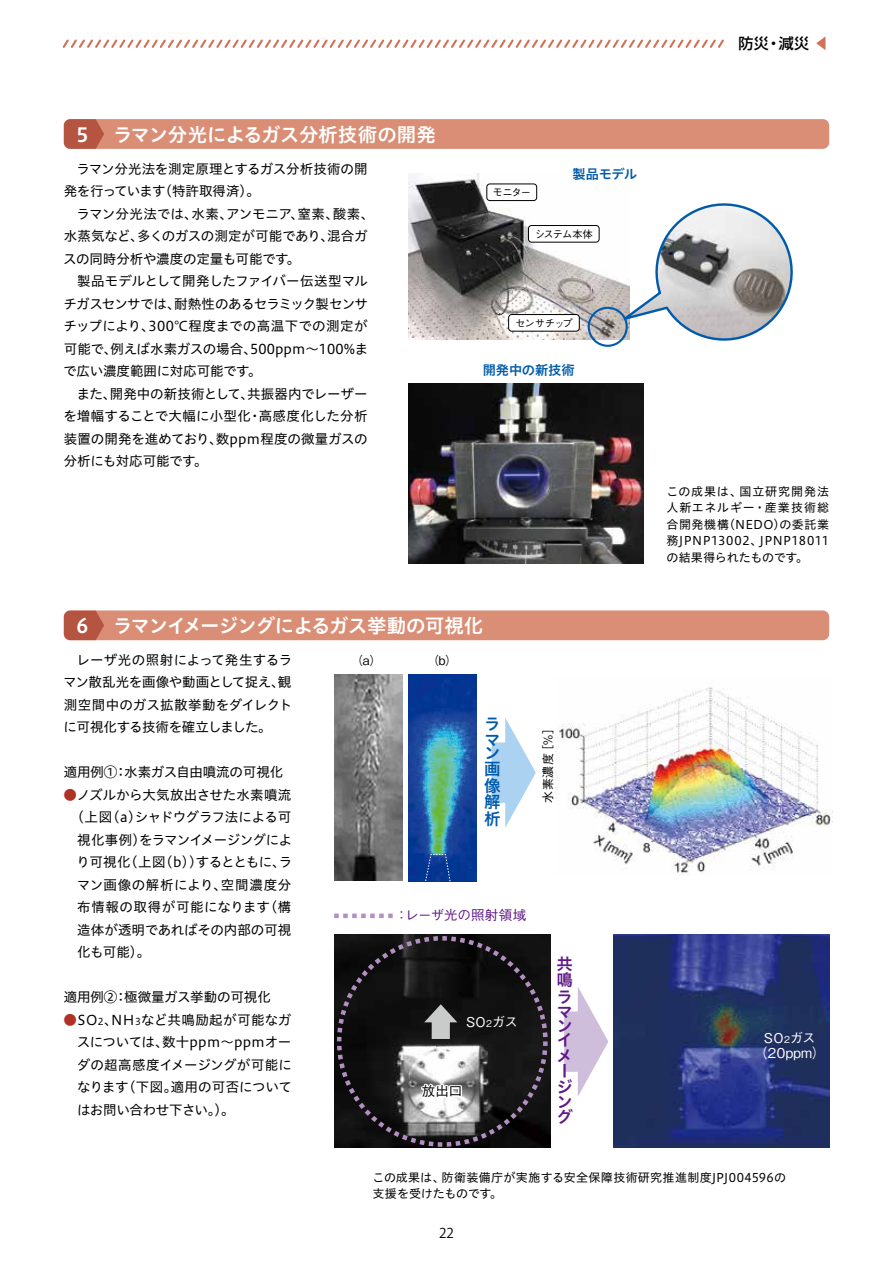
<style>
.page{position:relative;width:893px;height:1263px;background:#fff}
.page>*{position:absolute;margin:0;border:0;box-sizing:border-box;transform-origin:0 0}
.t1{font:19.5px "Hiragino UD Sans Std N W6";letter-spacing:-.04em;color:#fff}
.t2{font:19.5px "Hiragino UD Sans Std N W6";letter-spacing:-.015em;color:#fff}
.t3{font:16.5px/15.5px "Hiragino UD Sans Std N W6";color:#601886}
.t4{font:16.5px/16.4px "Hiragino UD Sans Std N W6";color:#005bac}
.t5{font:500 15px "UD Shin Go Pr 6";color:#000}
.t6{font:13.5px/22.5px "Hiragino UD Sans Std N W4";letter-spacing:-.01em;color:#000;text-align:justify}
.t7{font:13.5px "Hiragino UD Sans Std N W4";letter-spacing:-.04em;color:#000}
.t8{font:13.5px "Hiragino UD Sans Std N W4";letter-spacing:-.055em;color:#000}
.t9{font:500 13.5px/15px "Gothic BBB Pr 6";letter-spacing:.01em;color:#fff;text-align:center}
.t10{font:13.5px "Hiragino UD Sans Std N W4";letter-spacing:.045em;color:#000}
.t11{font:13.5px "Hiragino UD Sans Std N W4";letter-spacing:.035em;color:#000}
.t12{font:500 13.5px "Gothic BBB Pr 6";color:#601886}
.t13{font:500 13.5px "Gothic BBB Pr 6";color:#000}
.t14{font:13.5px "Koz Go Pr 6 N";color:#000}
.t15{font:13.2px "Hiragino UD Sans Std N W6";letter-spacing:-.01em;color:#005bac}
.t16{font:12px/16.5px "Hiragino UD Sans Std N W4";letter-spacing:.025em;color:#000;text-align:justify}
.t17{font:500 12px "Gothic BBB Pr 6";color:#000}
.t18{font:500 10.2px "Gothic BBB Pr 6";letter-spacing:-.07em;color:#000}
.s1{color:#af3225}
.s2{font-size:9.45px}
.s3{color:#cf7257}
</style>
<div class="page">
<img style="left:409px;top:173px;width:204px;height:166px">
<svg style="left:613px;top:203px;width:180px;height:141px"></svg>
<img style="left:409px;top:383px;width:234px;height:180px">
<img style="left:335px;top:934px;width:216px;height:213px">
<img style="left:613px;top:934px;width:216px;height:213px">
<img style="left:556px;top:687px;width:277px;height:188px">
<img style="left:335px;top:674px;width:67px;height:207px">
<img style="left:409px;top:674px;width:67px;height:207px">
<svg style="left:425px;top:854px;width:26px;height:28px"></svg>
<div style="left:64px;top:119px;width:765px;height:30px;background:#d98e75;border-radius:6px"></div>
<svg style="left:64px;top:119px;width:40px;height:30px"></svg>
<div style="left:64px;top:610px;width:765px;height:30px;background:#d98e75;border-radius:6px"></div>
<svg style="left:64px;top:610px;width:40px;height:30px"></svg>
<div style="left:509px;top:315px;width:70px;height:16px;background:#fff;border-radius:3px"></div>
<div style="left:508px;top:314px;width:72px;height:17px;border:1px solid #000;border-radius:3px"></div>
<div style="left:528px;top:225px;width:71px;height:17px;background:#fff;border-radius:3px"></div>
<div style="left:528px;top:225px;width:71px;height:17px;border:1px solid #000;border-radius:3px"></div>
<div style="left:487px;top:184px;width:50px;height:17px;background:#fff;border-radius:3px"></div>
<div style="left:486px;top:184px;width:51px;height:17px;border:1px solid #000;border-radius:3px"></div>
<div style="left:588px;top:307px;width:40px;height:40px;border:2px solid #005bac;border-radius:50%"></div>
<svg style="left:62px;top:39px;width:662px;height:9px"></svg>
<svg style="left:418px;top:1081px;width:46px;height:20px"></svg>
<svg style="left:492px;top:718px;width:44px;height:110px"></svg>
<svg style="left:424px;top:1004px;width:33px;height:35px"></svg>
<svg style="left:564px;top:987px;width:44px;height:109px"></svg>
<svg style="left:334px;top:913px;width:59px;height:5px"></svg>
<h1 class="t2" style="left:77px;top:119px;width:361px">5　 ラマン分光によるガス分析技術の開発</h1>
<p class="t6" style="left:64px;top:156px;width:305px;text-indent:13px">ラマン分光法を測定原理とするガス分析技術の開発を行っています（特許取得済）。</p>
<p class="t6" style="left:63px;top:201px;width:313px;text-align:left;text-indent:13px">ラマン分光法では、水素、アンモニア、窒素、酸素、水蒸気など、多くのガスの測定が可能であり、混合ガスの同時分析や濃度の定量も可能です。</p>
<p class="t6" style="left:63px;top:269px;width:306px;text-indent:14px">製品モデルとして開発したファイバー伝送型マルチガスセンサでは、耐熱性のあるセラミック製センサチップにより、300℃程度までの高温下での測定が可能で、例えば水素ガスの場合、500ppm～100%まで広い濃度範囲に対応可能です。</p>
<p class="t6" style="left:63px;top:381px;width:306px;text-indent:13px">また、開発中の新技術として、共振器内でレーザーを増幅することで大幅に小型化・高感度化した分析装置の開発を進めており、数ppm程度の微量ガスの分析にも対応可能です。</p>
<p class="t18" style="left:492px;top:184px;width:40px">モニター</p>
<p class="t15" style="left:573px;top:164px;width:66px">製品モデル</p>
<p class="t18" style="left:535px;top:226px;width:60px">システム本体</p>
<p class="t18" style="left:515px;top:315px;width:59px">センサチップ</p>
<p class="t15" style="left:483px;top:360px;width:94px">開発中の新技術</p>
<h1 class="t1" style="left:77px;top:611px;width:408px">6　 ラマンイメージングによるガス挙動の可視化</h1>
<p class="t6" style="left:63px;top:648px;width:231px;text-indent:13px">レーザ光の照射によって発生するラマン散乱光を画像や動画として捉え、観測空間中のガス拡散挙動をダイレクトに可視化する技術を確立しました。</p>
<p class="t6" style="left:64px;top:760px;width:221px">適用例①：水素ガス自由噴流の可視化</p>
<p class="t6" style="left:64px;top:783px;width:229px"><span class="s1">●</span>ノズルから大気放出させた水素噴流</p>
<p class="t7" style="left:71px;top:807px;width:222px">（上図(a)シャドウグラフ法による可</p>
<p class="t8" style="left:77px;top:829px;width:216px">視化事例）をラマンイメージングによ</p>
<p class="t7" style="left:76px;top:852px;width:217px">り可視化（上図(b)）するとともに、ラ</p>
<p class="t10" style="left:77px;top:875px;width:216px">マン画像の解析により、空間濃度分</p>
<p class="t11" style="left:77px;top:897px;width:216px">布情報の取得が可能になります（構</p>
<p class="t6" style="left:77px;top:918px;width:216px">造体が透明であればその内部の可視</p>
<p class="t6" style="left:77px;top:940px;width:74px">化も可能）。</p>
<p class="t6" style="left:64px;top:985px;width:209px">適用例②：極微量ガス挙動の可視化</p>
<p class="t6" style="left:77px;top:1008px;width:217px;text-indent:-13px"><span class="s1">●</span>SO<span class="s2">2</span>、NH<span class="s2">3</span>など共鳴励起が可能なガスについては、数十ppm～ppmオーダの超高感度イメージングが可能になります（下図。適用の可否についてはお問い合わせ下さい。）。</p>
<p class="t17" style="left:351px;top:651px;width:32px">（a）</p>
<p class="t17" style="left:427px;top:651px;width:32px">（b）</p>
<p class="t4" style="left:484px;top:715px;width:16px;line-height:15.5px">ラマ</p>
<p class="t4" style="left:484px;top:744px;width:18px;text-align:justify">ン画像解析</p>
<p class="t12" style="left:395px;top:904px;width:133px">：レーザ光の照射領域</p>
<p class="t9" style="left:466px;top:1013px;width:53px">SO<span class="s2">2</span>ガス</p>
<p class="t13" style="left:422px;top:1080px;width:42px">放出口</p>
<p class="t17" style="left:538px;top:802px;width:82px;rotate:-90deg">水素濃度［％］</p>
<p class="t3" style="left:557px;top:955px;width:17px;line-height:16px;text-align:justify">共鳴ラマ</p>
<p class="t3" style="left:557px;top:1017px;width:16px;line-height:14.1px">ンイ</p>
<p class="t3" style="left:557px;top:1047px;width:18px">メージング</p>
<p class="t5" style="left:739px;top:31px;width:92px">防災・減災 <span class="s3">◀</span></p>
<p class="t16" style="left:666px;top:482px;width:164px">この成果は、国立研究開発法人新エネルギー・産業技術総合開発機構(NEDO)の委託業務JPNP13002、JPNP18011の結果得られたものです。</p>
<p class="t9" style="left:754px;top:1029px;width:73px">SO<span class="s2">2</span>ガス（20ppm）</p>
<p class="t16" style="left:373px;top:1168px;width:415px">この成果は、防衛装備庁が実施する安全保障技術研究推進制度JPJ004596の支援を受けたものです。</p>
<p class="t14" style="left:439px;top:1225px;width:16px">22</p>
</div>
